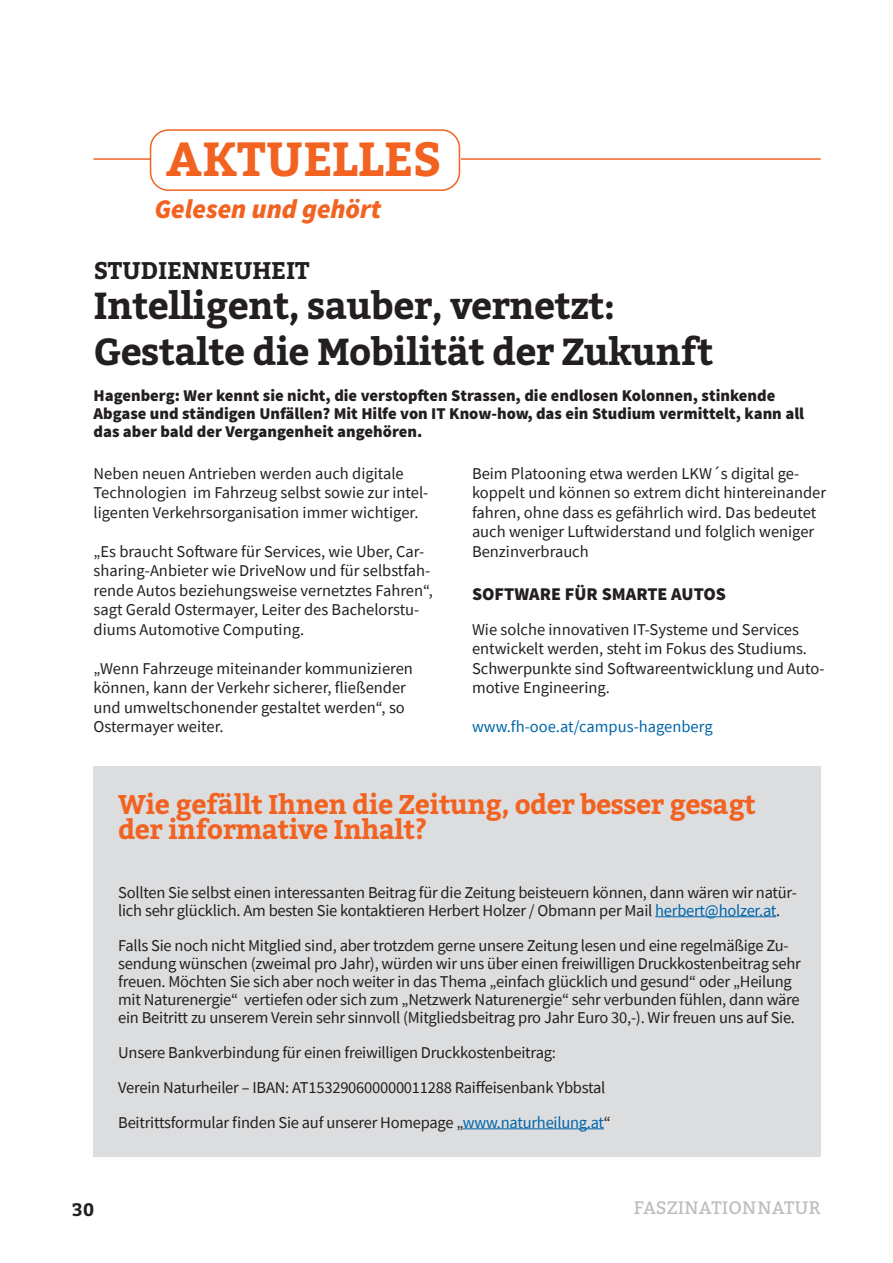
<style>
.page{position:relative;width:893px;height:1263px;background:#fff}
.page>*{position:absolute;margin:0;border:0;box-sizing:border-box;transform-origin:0 0}
.t1{font:700 47.7px "Bitter";letter-spacing:.005em;color:#f26221}
.t2{font:700 37.5px/45.6px "Bitter";letter-spacing:-.02em;color:#231f20}
.t3{font:700 27px/25.5px "Bitter";letter-spacing:-.02em;color:#f26221}
.t4{font:italic 900 27px "Source Sans Pro";color:#f26221}
.t5{font:700 24px "Bitter";letter-spacing:-.01em;color:#231f20}
.t6{font:900 18px "Source Sans Pro";color:#231f20}
.t7{font:18px "Bitter";letter-spacing:.01em;color:#bcbdc0}
.t8{font:700 18px "Bitter";color:#231f20}
.t9{font:16.5px/19.5px "Source Sans Pro";letter-spacing:-.015em;color:#231f20}
.t10{font:900 16.5px/18px "Source Sans Pro";color:#231f20}
.t11{font:16.5px "Source Sans Pro";color:#0065aa}
.s1{color:#0065aa}
</style>
<div class="page">
<div style="left:94px;top:766px;width:727px;height:390px;background:#dcdddf"></div>
<hr style="left:655px;top:916px;width:121px;height:1px;background:#0065aa">
<hr style="left:463px;top:1128px;width:141px;height:1px;background:#0065aa">
<hr style="left:94px;top:158px;width:56px;height:2px;background:#f26221">
<hr style="left:461px;top:158px;width:360px;height:2px;background:#f26221">
<div style="left:150px;top:129px;width:310px;height:62px;border:2px solid #f26221;border-radius:18px"></div>
<h1 class="t1" style="left:166px;top:122px;width:277px">AKTUELLES</h1>
<h3 class="t4" style="left:154px;top:190px;width:228px">Gelesen und gehört</h3>
<h3 class="t5" style="left:94px;top:252px;width:217px">STUDIENNEUHEIT</h3>
<h2 class="t2" style="left:94px;top:282px;width:621px">Intelligent, sauber, vernetzt:<br>Gestalte die Mobilität der Zukunft</h2>
<p class="t10" style="left:94px;top:387px;width:712px">Hagenberg: Wer kennt sie nicht, die verstopften Strassen, die endlosen Kolonnen, stinkende<br>Abgase und ständigen Unfällen? Mit Hilfe von IT Know-how, das ein Studium vermittelt, kann all das aber bald der Vergangenheit angehören.</p>
<p class="t9" style="left:94px;top:463px;width:336px">Neben neuen Antrieben werden auch digitale<br>Technologien im Fahrzeug selbst sowie zur intel&shy;ligenten Verkehrsorganisation immer wichtiger.</p>
<p class="t9" style="left:94px;top:541px;width:341px">„Es braucht Software für Services, wie Uber, Car&shy;sharing-Anbieter wie DriveNow und für selbstfah&shy;rende Autos beziehungsweise vernetztes Fahren“, sagt Gerald Ostermayer, Leiter des Bachelorstu&shy;diums Automotive Computing.</p>
<p class="t9" style="left:94px;top:658px;width:321px">„Wenn Fahrzeuge miteinander kommunizieren können, kann der Verkehr sicherer, fließender und umweltschonender gestaltet werden“, so Ostermayer weiter.</p>
<p class="t9" style="left:472px;top:463px;width:356px">Beim Platooning etwa werden LKW´s digital ge&shy;koppelt und können so extrem dicht hintereinander fahren, ohne dass es gefährlich wird. Das bedeutet auch weniger Luftwiderstand und folglich weniger Benzinverbrauch</p>
<p class="t6" style="left:472px;top:582px;width:255px">SOFTWARE FÜR SMARTE AUTOS</p>
<p class="t9" style="left:472px;top:619px;width:354px">Wie solche innovativen IT-Systeme und Services entwickelt werden, steht im Fokus des Studiums.<br>Schwerpunkte sind Softwareentwicklung und Auto&shy;motive Engineering.</p>
<p class="t11" style="left:472px;top:716px;width:242px">www.fh-ooe.at/campus-hagenberg</p>
<h3 class="t3" style="left:118px;top:791px;width:639px">Wie gefällt Ihnen die Zeitung, oder besser gesagt der informative Inhalt?</h3>
<p class="t9" style="left:118px;top:883px;width:680px;line-height:18px">Sollten Sie selbst einen interessanten Beitrag für die Zeitung beisteuern können, dann wären wir natür&shy;lich sehr glücklich. Am besten Sie kontaktieren Herbert Holzer / Obmann per Mail <span class="s1">herbert@holzer.at</span>.</p>
<p class="t9" style="left:118px;top:936px;width:684px;line-height:18px">Falls Sie noch nicht Mitglied sind, aber trotzdem gerne unsere Zeitung lesen und eine regelmäßige Zu&shy;sendung wünschen (zweimal pro Jahr), würden wir uns über einen freiwilligen Druckkostenbeitrag sehr freuen. Möchten Sie sich aber noch weiter in das Thema „einfach glücklich und gesund“ oder „Heilung mit Naturenergie“ vertiefen oder sich zum „Netzwerk Naturenergie“ sehr verbunden fühlen, dann wäre ein Beitritt zu unserem Verein sehr sinnvoll (Mitgliedsbeitrag pro Jahr Euro 30,-). Wir freuen uns auf Sie.</p>
<p class="t9" style="left:118px;top:1034px;width:494px;line-height:35px">Unsere Bankverbindung für einen freiwilligen Druckkostenbeitrag:<br>Verein Naturheiler – IBAN: AT153290600000011288 Raiffeisenbank Ybbstal<br>Beitrittsformular finden Sie auf unserer Homepage „<span class="s1">www.naturheilung.at</span>“</p>
<p class="t8" style="left:72px;top:1195px;width:24px">30</p>
<p class="t7" style="left:634px;top:1195px;width:188px">FASZINATION NATUR</p>
</div>
